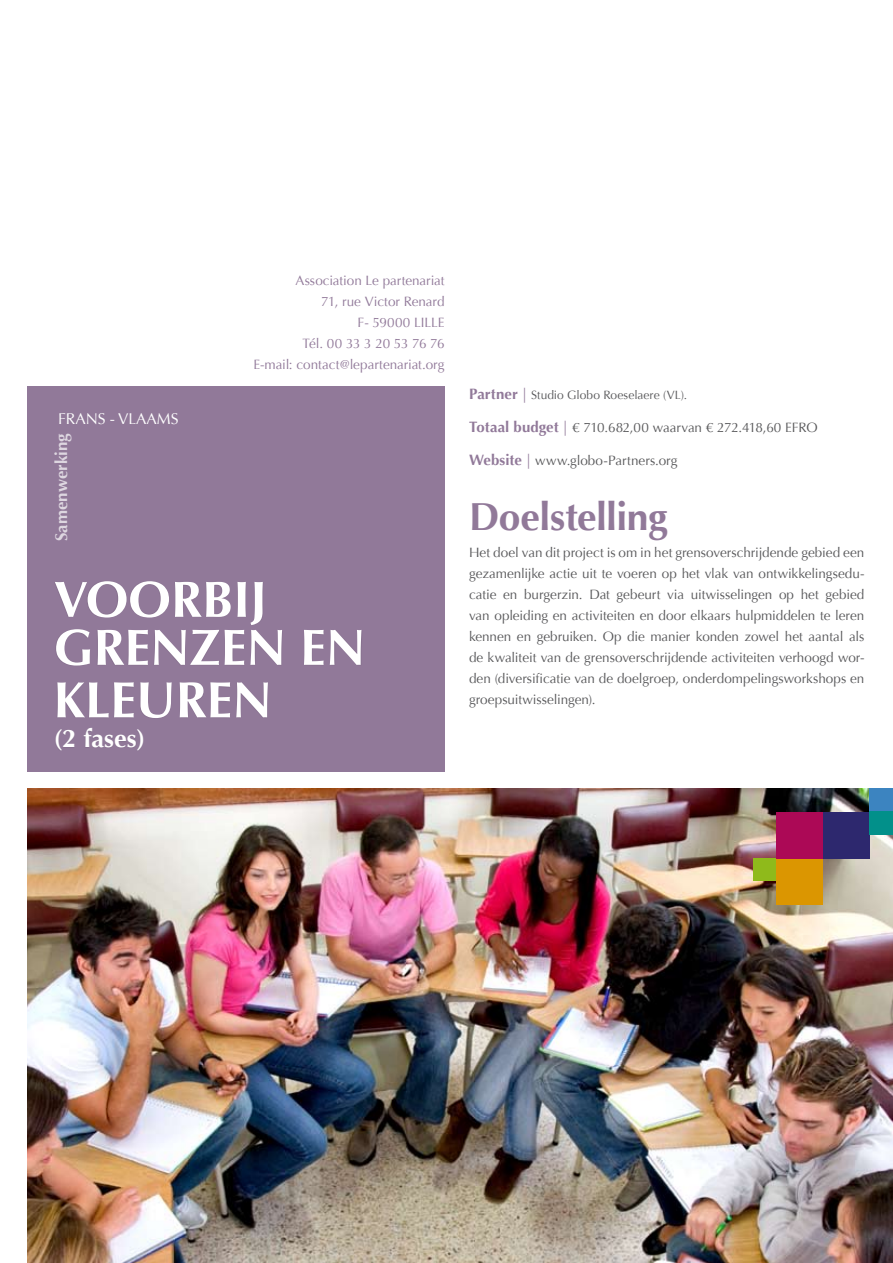
<style>
.page{position:relative;width:893px;height:1263px;background:#fff}
.page>*{position:absolute;margin:0;border:0;box-sizing:border-box;transform-origin:0 0}
.t1{font:700 51px/48px "Optima";color:#fff;text-align:center}
.t2{font:700 39px "Optima";letter-spacing:-.01em;color:#917999}
.t3{font:700 25.5px "Optima";color:#fff}
.t4{font:700 16.8px "Optima";color:#fff}
.t5{font:15.6px "Optima";color:#fff}
.t6{font:13.5px/21px "Optima";color:#58585a;text-align:justify}
.t7{font:13.5px/21px "Optima";letter-spacing:-.005em;color:#917999;text-align:right}
.t8{font:12px "Optima";letter-spacing:.005em;color:#58585a}
.s1{font-weight:700;font-size:15px;color:#917999}
.s2{font-size:15px;color:#917999}
</style>
<div class="page">
<img style="left:28px;top:788px;width:865px;height:475px">
<div style="left:27px;top:387px;width:418px;height:385px;background:#917999"></div>
<div style="left:54px;top:581px;width:410px;height:203px;background:#000;opacity:.1"></div>
<div style="left:753px;top:858px;width:23px;height:23px;background:#8fba1b"></div>
<div style="left:776px;top:858px;width:47px;height:47px;background:#db9601"></div>
<div style="left:776px;top:812px;width:47px;height:46px;background:#ac0956"></div>
<div style="left:823px;top:812px;width:46px;height:46px;background:#2d286e"></div>
<div style="left:869px;top:788px;width:24px;height:24px;background:#3c84c0"></div>
<div style="left:869px;top:811px;width:24px;height:24px;background:#02908a"></div>
<p class="t5" style="left:58px;top:409px;width:122px">FRANS - VLAAMS</p>
<p class="t4" style="left:52px;top:541px;width:109px;rotate:-90deg">Samenwerking</p>
<p class="t7" style="left:253px;top:270px;width:193px">Association Le partenariat<br>71, rue Victor Renard<br>F- 59000 LILLE<br>Tél. 00 33 3 20 53 76 76<br>E-mail: contact@lepartenariat.org</p>
<h1 class="t1" style="left:54px;top:576px;width:40px">VOO</h1>
<h1 class="t1" style="left:54px;top:576px;width:313px">RBIJ<br>GRENZEN EN</h1>
<h1 class="t1" style="left:54px;top:677px;width:220px">KLEUREN</h1>
<h3 class="t3" style="left:54px;top:724px;width:93px">(2 fases)</h3>
<p class="t8" style="left:469px;top:388px;width:220px"><span class="s1">Partner</span> <span class="s2">|</span> Studio Globo Roeselaere (VL).</p>
<p class="t6" style="left:469px;top:417px;width:350px"><span class="s1">Totaal budget</span> <span class="s2">|</span> € 710.682,00 waarvan € 272.418,60 EFRO</p>
<p class="t6" style="left:469px;top:450px;width:210px"><span class="s1">Website</span> <span class="s2">|</span> www.globo-Partners.org</p>
<h2 class="t2" style="left:469px;top:494px;width:200px">Doelstelling</h2>
<p class="t6" style="left:469px;top:542px;width:397px">Het doel van dit project is om in het grensoverschrijdende gebied een gezamenlijke actie uit te voeren op het vlak van ontwikkelingsedu&shy;catie en burgerzin. Dat gebeurt via uitwisselingen op het gebied van opleiding en activiteiten en door elkaars hulpmiddelen te leren kennen en gebruiken. Op die manier konden zowel het aantal als de kwaliteit van de grensoverschrijdende activiteiten verhoogd wor&shy;den (diversificatie van de doelgroep, onderdompelingsworkshops en groepsuitwisselingen).</p>
</div>
